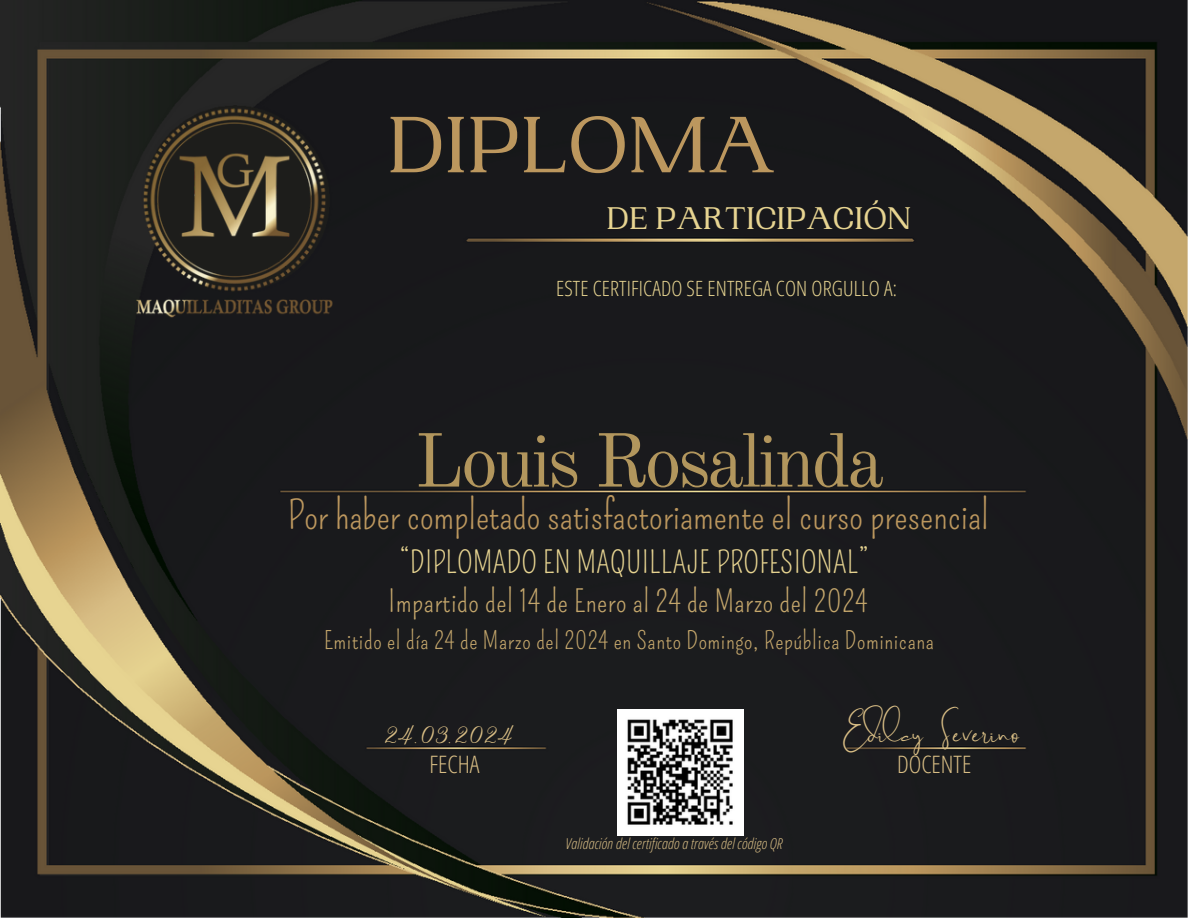
<style>
.page{position:relative;width:1188px;height:918px;background:#fff}
.page>*{position:absolute;margin:0;border:0;box-sizing:border-box;transform-origin:0 0}
.t1{font:500 84px "PP Woodland";color:#bc975e}
.t2{font:75px "Old Standard";letter-spacing:-.045em;color:#b2965d}
.t3{font:39px "Pompiere";color:#bc975e}
.t4{font:500 33px "PP Woodland";color:#e7d491}
.t5{font:32.1px "Brilliant Signature 1";letter-spacing:.03em;color:#d9be85}
.t6{font:30px/39.3px "Pompiere";letter-spacing:.015em;color:#c5a76c;text-align:center}
.t7{font:24px "Pompiere";letter-spacing:.025em;color:#c5a76c}
.t8{font:300 24px "Open Sans Condensed";color:#d9be85}
.t9{font:24px "Stoic";letter-spacing:.08em;color:#d9be85}
.t10{font:300 21px "Open Sans Condensed";letter-spacing:.005em;color:#e7d491}
.t11{font:italic 300 15px "Open Sans Condensed";letter-spacing:.005em;color:#d9be85}
.s1{color:#e7d491}
</style>
<div class="page">
<img style="left:0;top:0;width:1188px;height:918px">
<img style="left:100px;top:102px;width:270px;height:216px">
<img style="left:617px;top:709px;width:126px;height:126px">
<p class="t1" style="left:387px;top:97px;width:390px">DIPLOMA</p>
<p class="t4" style="left:607px;top:199px;width:306px">DE PARTICIPACIÓN</p>
<h4 class="t10" style="left:556px;top:273px;width:342px">ESTE CERTIFICADO SE ENTREGA CON ORGULLO A:</h4>
<h6 class="t2" style="left:414px;top:415px;width:472px">Louis Rosalinda</h6>
<h5 class="t3" style="left:288px;top:492px;width:702px">Por haber completado satisfactoriamente el curso presencial</h5>
<h3 class="t6" style="left:388px;top:543px;width:482px"><span class="s1">“DIPLOMADO EN MAQUILLAJE PROFESIONAL”<br></span>Impartido del 14 de Enero al 24 de Marzo del 2024</h3>
<p class="t7" style="left:324px;top:627px;width:611px">Emitido el día 24 de Marzo del 2024 en Santo Domingo, República Dominicana</p>
<h6 class="t5" style="left:840px;top:717px;width:181px">Edilcy Severino</h6>
<h5 class="t9" style="left:384px;top:724px;width:130px">24.03.2024</h5>
<p class="t8" style="left:429px;top:747px;width:52px">FECHA</p>
<h2 class="t8" style="left:897px;top:747px;width:76px">DOCENTE</h2>
<p class="t11" style="left:566px;top:833px;width:218px">Validación del certificado a través del código QR</p>
</div>
